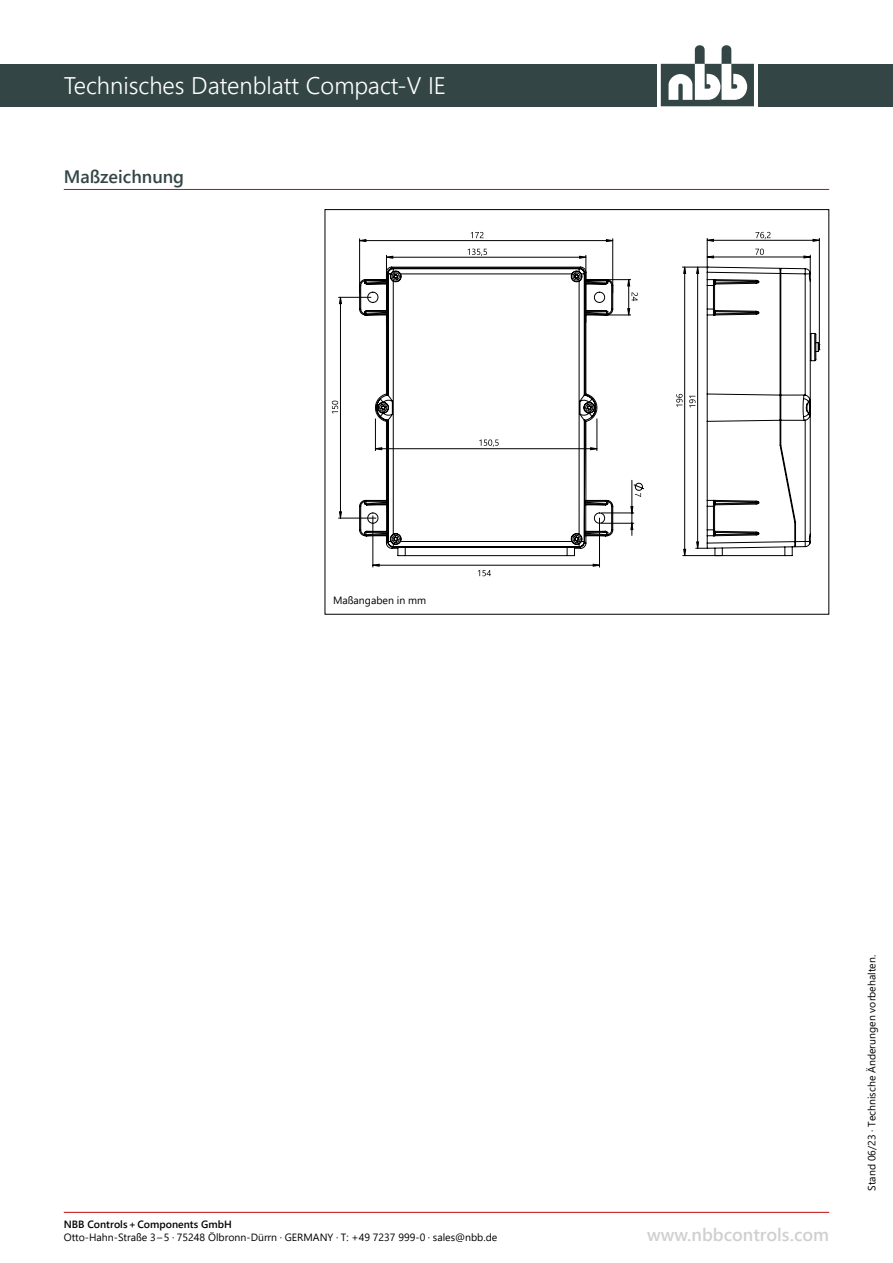
<style>
.page{position:relative;width:893px;height:1263px;background:#fff}
.page>*{position:absolute;margin:0;border:0;box-sizing:border-box;transform-origin:0 0}
.t1{font:300 24px "Segoe UI";color:#fff}
.t2{font:600 18px "Segoe UI";color:#d0d0d0}
.t3{font:600 18px "Segoe UI";color:#334645}
.t4{font:10.5px "Segoe UI";color:#000}
.t5{font:600 10.5px "Segoe UI";color:#000}
</style>
<div class="page">
<hr style="left:64px;top:1212px;width:765px;height:1px;background:#c00d0e">
<div style="left:0;top:64px;width:657px;height:42px;background:#334645"></div>
<div style="left:758px;top:64px;width:135px;height:42px;background:#334645"></div>
<svg style="left:661px;top:45px;width:93px;height:61px"></svg>
<hr style="left:64px;top:189px;width:765px;height:1px;background:#c00d0e">
<svg style="left:676px;top:232px;width:144px;height:324px"></svg>
<svg style="left:478px;top:570px;width:13px;height:6px"></svg>
<svg style="left:633px;top:483px;width:11px;height:14px"></svg>
<svg style="left:471px;top:232px;width:13px;height:6px"></svg>
<hr style="left:601px;top:513px;width:33px;height:1px;background:#000">
<hr style="left:601px;top:523px;width:33px;height:1px;background:#000">
<hr style="left:632px;top:480px;width:1px;height:33px;background:#000">
<hr style="left:373px;top:516px;width:1px;height:51px;background:#000">
<hr style="left:599px;top:518px;width:1px;height:49px;background:#000">
<hr style="left:359px;top:239px;width:1px;height:54px;background:#000">
<hr style="left:612px;top:239px;width:1px;height:54px;background:#000">
<hr style="left:339px;top:518px;width:37px;height:1px;background:#000">
<hr style="left:339px;top:297px;width:32px;height:1px;background:#000">
<svg style="left:630px;top:506px;width:3px;height:29px"></svg>
<svg style="left:360px;top:240px;width:253px;height:326px"></svg>
<svg style="left:332px;top:297px;width:10px;height:221px"></svg>
<svg style="left:613px;top:279px;width:25px;height:37px"></svg>
<svg style="left:359px;top:267px;width:254px;height:289px"></svg>
<h1 class="t1" style="left:64px;top:63px;width:384px">Technisches Datenblatt Compact-V IE</h1>
<h2 class="t3" style="left:64px;top:159px;width:122px">Maßzeichnung</h2>
<p class="t4" style="left:333px;top:590px;width:95px">Maßangaben in mm</p>
<p class="t5" style="left:64px;top:1214px;width:170px">NBB Controls+Components GmbH</p>
<p class="t4" style="left:64px;top:1227px;width:435px">Otto-Hahn-Straße 3–5 · 75248 Ölbronn-Dürrn · GERMANY · T: +49 7237 999-0 · sales@nbb.de</p>
<h2 class="t2" style="left:647px;top:1217px;width:183px">www.nbbcontrols.com</h2>
<p class="t4" style="left:862px;top:1191px;width:237px;rotate:-90deg">Stand 06/23 · Technische Änderungen vorbehalten.</p>
</div>
